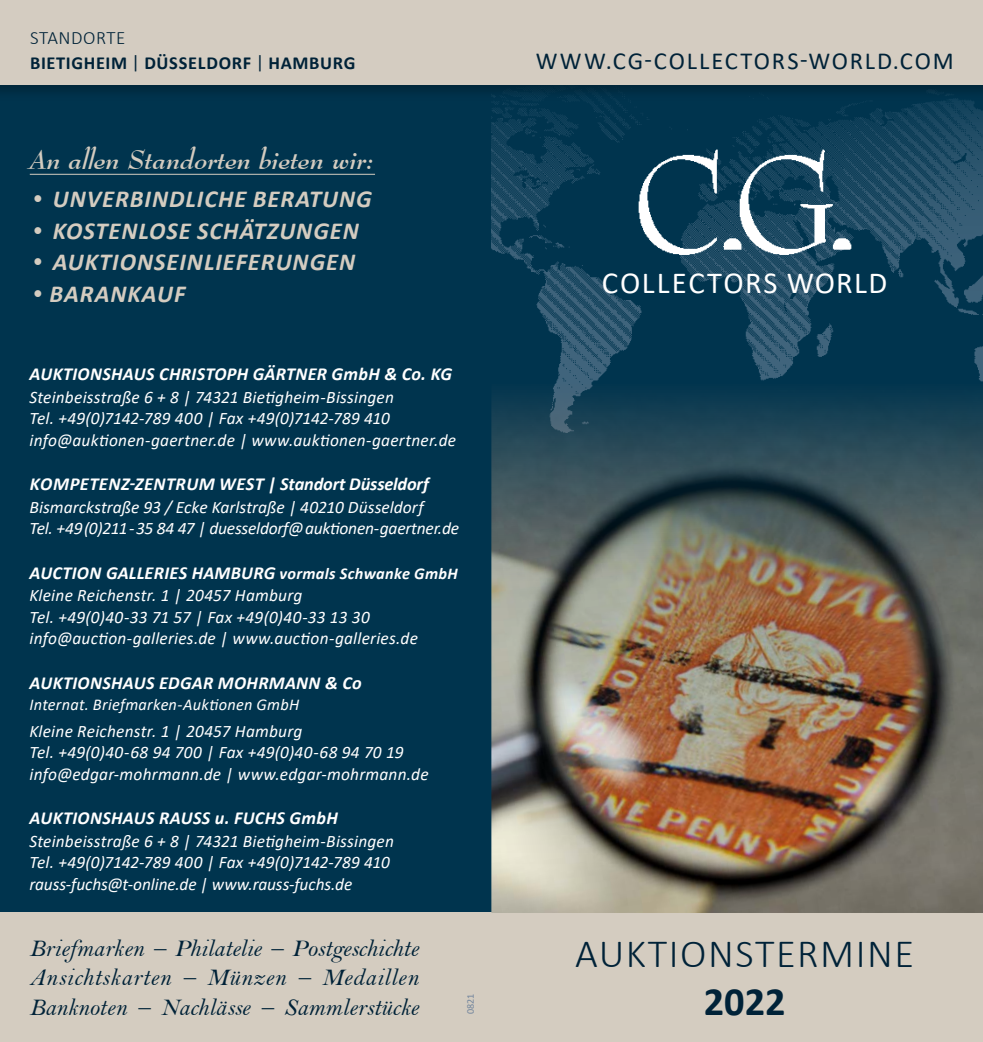
<style>
.page{position:relative;width:983px;height:1042px;background:#fff}
.page>*{position:absolute;margin:0;border:0;box-sizing:border-box;transform-origin:0 0}
.t1{font:300 40.25px "Calibri";letter-spacing:.04em;color:#002238}
.t2{font:700 40.25px "Calibri";color:#002238}
.t3{font:30.62px "Calibri";letter-spacing:.045em;color:#fff}
.t4{font:italic 700 26.25px "Bernhard Modern BT";color:#d4ccc0}
.t5{font:24.5px/29.4px "Bell MT Italic";color:#002238;text-align:justify}
.t6{font:italic 700 24.5px "Calibri";letter-spacing:.04em;color:#d4ccc0}
.t7{font:24.5px "Calibri";letter-spacing:.075em;color:#002238}
.t8{font:300 18.9px "Calibri";letter-spacing:.03em;color:#002238}
.t9{font:italic 700 18.38px "Calibri";letter-spacing:.015em;color:#fff}
.t10{font:700 18.38px "Calibri";letter-spacing:.035em;color:#002238}
.t11{font:italic 17.5px/21.5px "Calibri";letter-spacing:.01em;color:#fff}
.t12{font:italic 17.5px/21.5px "Calibri";letter-spacing:-.01em;color:#fff}
.t13{font:italic 16.45px "Calibri";letter-spacing:.015em;color:#fff}
.t14{font:10.15px "Calibri";color:#72859d}
.s1{font-weight:400}
.s2{font-family:"Franklin Gothic";font-weight:400;font-style:normal}
.s3{font-size:16.45px}
</style>
<div class="page">
<div style="left:0;top:0;width:982px;height:1042px;background:#00344e"></div>
<hr style="left:30px;top:174px;width:345px;height:1px;background:#d4ccc0">
<img style="left:491px;top:101px;width:491px;height:283px">
<img style="left:637px;top:149px;width:214px;height:112px">
<div style="left:0;top:0;width:982px;height:101px;background:#002e46"></div>
<div style="left:0;top:0;width:982px;height:85px;background:#d4ccc1"></div>
<div style="left:0;top:913px;width:982px;height:129px;background:#d4ccc0"></div>
<img style="left:491px;top:384px;width:491px;height:529px">
<p class="t8" style="left:30px;top:26px;width:97px">STANDORTE</p>
<p class="t10" style="left:30px;top:50px;width:326px">BIETIGHEIM <span class="s1">|</span> DÜSSELDORF <span class="s1">|</span> HAMBURG</p>
<h3 class="t7" style="left:535px;top:43px;width:419px">WWW.CG-COLLECTORS-WORLD.COM</h3>
<h3 class="t4" style="left:30px;top:143px;width:347px">An allen Standorten bieten wir:</h3>
<h3 class="t6" style="left:30px;top:182px;width:343px"><span class="s2">•</span> UNVERBINDLICHE BERATUNG</h3>
<h3 class="t6" style="left:30px;top:213px;width:330px"><span class="s2">•</span> KOSTENLOSE SCHÄTZUNGEN</h3>
<h3 class="t6" style="left:30px;top:245px;width:327px"><span class="s2">•</span> AUKTIONSEINLIEFERUNGEN</h3>
<h3 class="t6" style="left:30px;top:276px;width:157px"><span class="s2">•</span>BARANKAUF</h3>
<h2 class="t3" style="left:601px;top:261px;width:287px">COLLECTORS WORLD</h2>
<p class="t9" style="left:29px;top:361px;width:424px">AUKTIONSHAUS CHRISTOPH GÄRTNER GmbH &amp; Co. KG</p>
<p class="t11" style="left:29px;top:385px;width:428px">Steinbeisstraße 6 + 8 | 74321 Bietigheim-Bissingen<br>Tel. +49(0)7142-789 400 | Fax +49(0)7142-789 410 info@auktionen-gaertner.de | www.auktionen-gaertner.de</p>
<p class="t9" style="left:30px;top:471px;width:400px">KOMPETENZ-ZENTRUM WEST | Standort Düsseldorf</p>
<p class="t12" style="left:29px;top:495px;width:431px">Bismarckstraße 93 / Ecke Karlstraße | 40210 Düsseldorf<br>Tel. +49(0)211-35 84 47 | duesseldorf@auktionen-gaertner.de</p>
<p class="t9" style="left:29px;top:559px;width:429px">AUCTION GALLERIES HAMBURG <span class="s3">vormals Schwanke GmbH</span></p>
<p class="t11" style="left:29px;top:584px;width:390px">Kleine Reichenstr. 1 | 20457 Hamburg<br>Tel. +49(0)40-33 71 57 | Fax +49(0)40-33 13 30 info@auction-galleries.de | www.auction-galleries.de</p>
<p class="t9" style="left:29px;top:669px;width:334px">AUKTIONSHAUS EDGAR MOHRMANN &amp; Co</p>
<p class="t13" style="left:29px;top:693px;width:271px">Internat. Briefmarken-Auktionen GmbH</p>
<p class="t11" style="left:29px;top:719px;width:400px">Kleine Reichenstr. 1 | 20457 Hamburg<br>Tel. +49(0)40-68 94 700 | Fax +49(0)40-68 94 70 19 info@edgar-mohrmann.de | www.edgar-mohrmann.de</p>
<p class="t9" style="left:29px;top:805px;width:310px">AUKTIONSHAUS RAUSS u. FUCHS GmbH</p>
<p class="t11" style="left:29px;top:829px;width:366px">Steinbeisstraße 6 + 8 | 74321 Bietigheim-Bissingen<br>Tel. +49(0)7142-789 400 | Fax +49(0)7142-789 410 rauss-fuchs@t-online.de | www.rauss-fuchs.de</p>
<h3 class="t5" style="left:29px;top:933px;width:390px">Briefmarken – Philatelie – Postgeschichte Ansichtskarten – Münzen – Medaillen Banknoten – Nachlässe – Sammlerstücke</h3>
<h1 class="t1" style="left:575px;top:929px;width:340px">AUKTIONSTERMINE</h1>
<p class="t14" style="left:463px;top:1014px;width:22px;rotate:-90deg">0821</p>
<h1 class="t2" style="left:703px;top:972px;width:83px">2022</h1>
</div>
